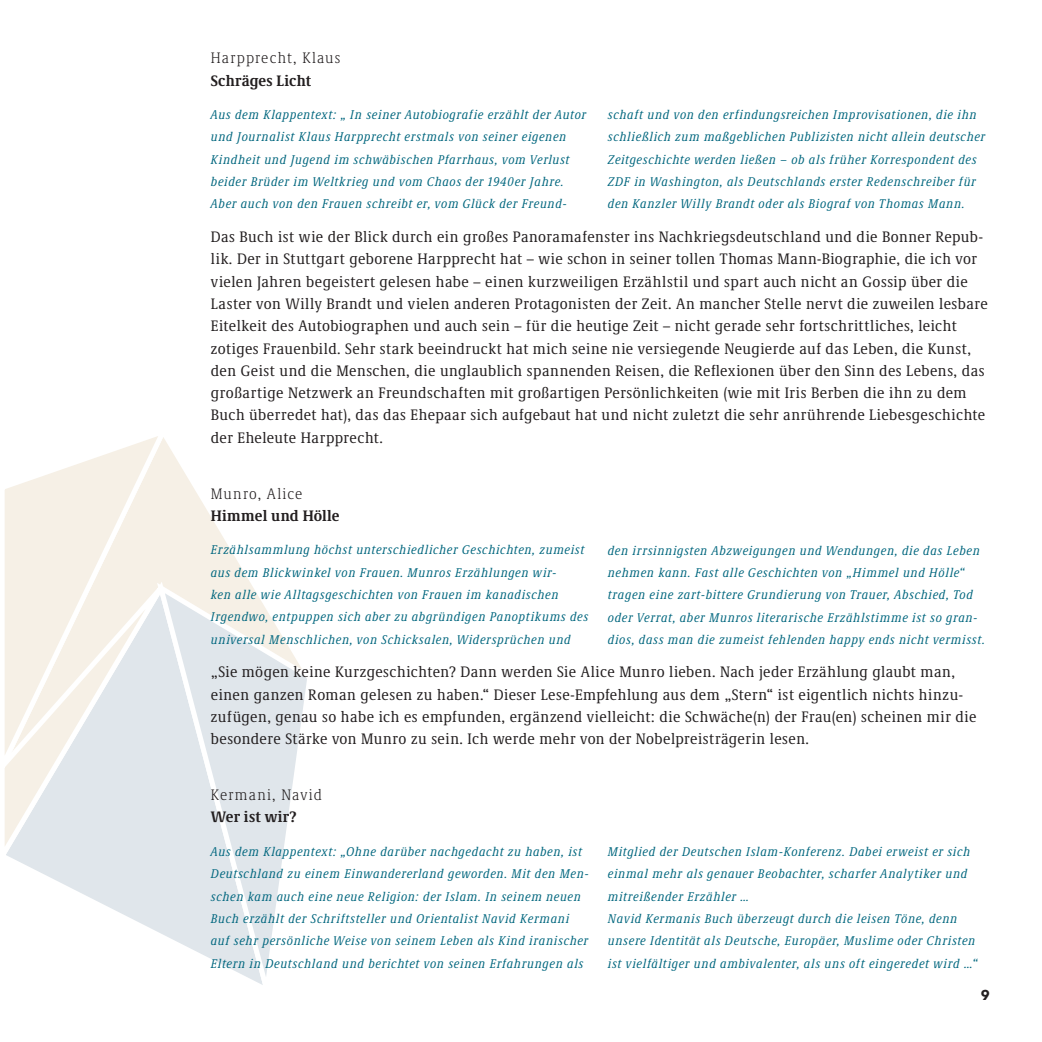
<style>
.page{position:relative;width:1042px;height:1042px;background:#fff}
.page>*{position:absolute;margin:0;border:0;box-sizing:border-box;transform-origin:0 0}
.t1{font:condensed 15.75px/22.4px "Demos Next Pro";letter-spacing:.03em;color:#231f20}
.t2{font:300 condensed 15.75px "Demos Next Pro";letter-spacing:.07em;color:#231f20}
.t3{font:700 condensed 15.75px "Demos Next Pro";letter-spacing:.01em;color:#231f20}
.t4{font:700 14px "Avenir Next";color:#231f20}
.t5{font:italic condensed 13.12px/22.4px "Demos Next Pro";letter-spacing:.045em;color:#00667e}
</style>
<div class="page">
<svg style="left:173px;top:454px;width:73px;height:121px"></svg>
<svg style="left:161px;top:577px;width:146px;height:408px"></svg>
<svg style="left:44px;top:874px;width:117px;height:59px"></svg>
<svg style="left:5px;top:546px;width:186px;height:328px;background:#e4e8eb"></svg>
<svg style="left:5px;top:436px;width:168px;height:337px"></svg>
<p class="t2" style="left:211px;top:48px;width:131px">Harpprecht, Klaus</p>
<p class="t3" style="left:211px;top:69px;width:102px">Schräges Licht</p>
<p class="t5" style="left:211px;top:103px;width:377px">Aus dem Klappentext: „ In seiner Autobiografie erzählt der Autor und Journalist Klaus Harpprecht erstmals von seiner eigenen Kindheit und Jugend im schwäbischen Pfarrhaus, vom Verlust beider Brüder im Weltkrieg und vom Chaos der 1940er Jahre.<br>Aber auch von den Frauen schreibt er, vom Glück der Freund-</p>
<p class="t5" style="left:608px;top:103px;width:379px">schaft und von den erfindungsreichen Improvisationen, die ihn schließlich zum maßgeblichen Publizisten nicht allein deutscher Zeitgeschichte werden ließen – ob als früher Korrespondent des ZDF in Washington, als Deutschlands erster Redenschreiber für den Kanzler Willy Brandt oder als Biograf von Thomas Mann.</p>
<p class="t1" style="left:211px;top:225px;width:778px">Das Buch ist wie der Blick durch ein großes Panoramafenster ins Nachkriegsdeutschland und die Bonner Repub&shy;lik. Der in Stuttgart geborene Harpprecht hat – wie schon in seiner tollen Thomas Mann-Biographie, die ich vor vielen Jahren begeistert gelesen habe – einen kurzweiligen Erzählstil und spart auch nicht an Gossip über die Laster von Willy Brandt und vielen anderen Protagonisten der Zeit. An mancher Stelle nervt die zuweilen lesbare Eitelkeit des Autobiographen und auch sein – für die heutige Zeit – nicht gerade sehr fortschrittliches, leicht zotiges Frauenbild. Sehr stark beeindruckt hat mich seine nie versiegende Neugierde auf das Leben, die Kunst, den Geist und die Menschen, die unglaublich spannenden Reisen, die Reflexionen über den Sinn des Lebens, das großartige Netzwerk an Freundschaften mit großartigen Persönlichkeiten (wie mit Iris Berben die ihn zu dem Buch überredet hat), das das Ehepaar sich aufgebaut hat und nicht zuletzt die sehr anrührende Liebesgeschichte der Eheleute Harpprecht.</p>
<p class="t2" style="left:211px;top:483px;width:93px">Munro, Alice</p>
<p class="t3" style="left:211px;top:504px;width:130px">Himmel und Hölle</p>
<p class="t5" style="left:211px;top:538px;width:379px">Erzählsammlung höchst unterschiedlicher Geschichten, zumeist aus dem Blickwinkel von Frauen. Munros Erzählungen wir-<br>ken alle wie Alltagsgeschichten von Frauen im kanadischen Irgendwo, entpuppen sich aber zu abgründigen Panoptikums des universal Menschlichen, von Schicksalen, Widersprüchen und</p>
<p class="t5" style="left:608px;top:538px;width:379px">den irrsinnigsten Abzweigungen und Wendungen, die das Leben nehmen kann. Fast alle Geschichten von „Himmel und Hölle“ tragen eine zart-bittere Grundierung von Trauer, Abschied, Tod oder Verrat, aber Munros literarische Erzählstimme ist so gran&shy;dios, dass man die zumeist fehlenden happy ends nicht vermisst.</p>
<p class="t1" style="left:211px;top:660px;width:767px">„Sie mögen keine Kurzgeschichten? Dann werden Sie Alice Munro lieben. Nach jeder Erzählung glaubt man, einen ganzen Roman gelesen zu haben.“ Dieser Lese-Empfehlung aus dem „Stern“ ist eigentlich nichts hinzu&shy;zufügen, genau so habe ich es empfunden, ergänzend vielleicht: die Schwäche(n) der Frau(en) scheinen mir die besondere Stärke von Munro zu sein. Ich werde mehr von der Nobelpreisträgerin lesen.</p>
<p class="t2" style="left:211px;top:784px;width:113px">Kermani, Navid</p>
<p class="t3" style="left:211px;top:806px;width:87px">Wer ist wir?</p>
<p class="t5" style="left:211px;top:840px;width:379px">Aus dem Klappentext: „Ohne darüber nachgedacht zu haben, ist Deutschland zu einem Einwandererland geworden. Mit den Men&shy;schen kam auch eine neue Religion: der Islam. In seinem neuen Buch erzählt der Schriftsteller und Orientalist Navid Kermani auf sehr persönliche Weise von seinem Leben als Kind iranischer Eltern in Deutschland und berichtet von seinen Erfahrungen als</p>
<p class="t5" style="left:608px;top:840px;width:372px">Mitglied der Deutschen Islam-Konferenz. Dabei erweist er sich einmal mehr als genauer Beobachter, scharfer Analytiker und mitreißender Erzähler …<br>Navid Kermanis Buch überzeugt durch die leisen Töne, denn unsere Identität als Deutsche, Europäer, Muslime oder Christen ist vielfältiger und ambivalenter, als uns oft eingeredet wird …“</p>
<p class="t4" style="left:981px;top:983px;width:11px">9</p>
</div>
